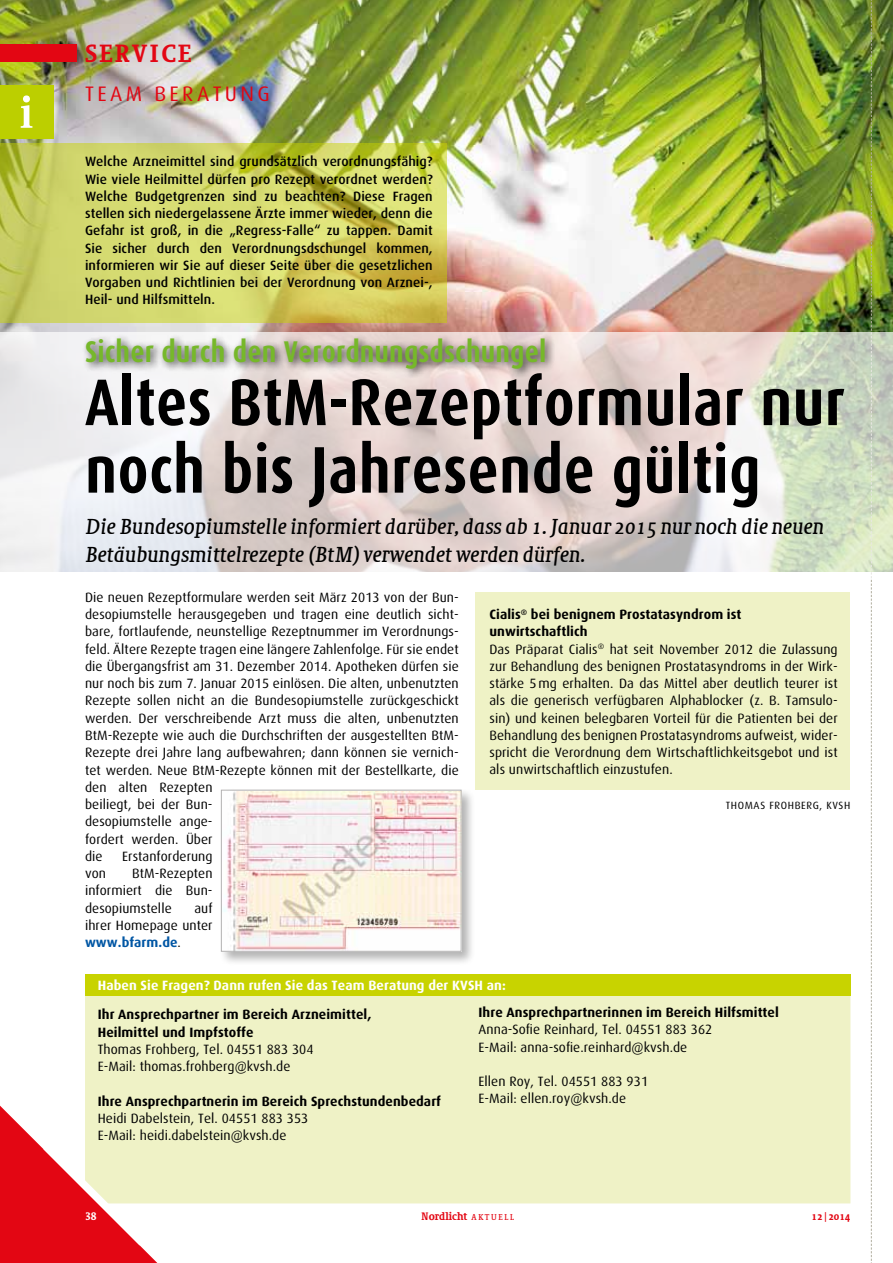
<style>
.page{position:relative;width:893px;height:1263px;background:#fff}
.page>*{position:absolute;margin:0;border:0;box-sizing:border-box;transform-origin:0 0}
.t1{font:700 66px/67.5px "Dax Condensed";letter-spacing:.005em;color:#000}
.t2{font:700 30px "Dax Condensed";letter-spacing:.005em;color:#76b82a}
.t3{font:24px "Sheriff Roman Bold Caps";color:#e30613}
.t4{font:21px/28.5px "Sheriff Italian";letter-spacing:.005em;color:#000}
.t5{font:21px "Dax OT";color:#e30613}
.t6{font:13.5px/17.2px "Dax OT";letter-spacing:.005em;color:#000}
.t7{font:500 13.5px/17.2px "Dax OT";letter-spacing:.005em;color:#000;text-align:justify}
.t8{font:700 13.5px/17.2px "Dax OT";letter-spacing:.005em;color:#000}
.t9{font:700 13.5px "Dax OT";letter-spacing:.005em;color:#fff}
.t10{font:700 10.5px "Sheriff";color:#e30613}
.t11{font:10.5px "Dax OT";letter-spacing:.06em;color:#000}
.t12{font:10.5px "Sheriff Roman Bold Caps";color:#fff}
.s1{font-weight:700;color:#0056a4}
.s2{font-weight:700}
.s3{font-weight:400;font-size:8.25px}
</style>
<div class="page">
<img style="left:0;top:0;width:893px;height:332px">
<div style="left:0;top:45px;width:77px;height:17px;background:#e30613"></div>
<div style="left:475px;top:592px;width:375px;height:198px;background:#eff2c6"></div>
<svg style="left:871px;top:0;width:1px;height:1263px"></svg>
<svg style="left:0;top:144px;width:446px;height:179px"></svg>
<svg style="left:0;top:332px;width:893px;height:246px"></svg>
<div style="left:82px;top:333px;width:473px;height:46px;background:#000;opacity:.75"></div>
<div style="left:85px;top:995px;width:765px;height:208px;background:#eff2c6"></div>
<div style="left:85px;top:974px;width:765px;height:21px;background:#c8d300"></div>
<div style="left:0;top:85px;width:53px;height:53px;background:#bccf00"></div>
<svg style="left:21px;top:95px;width:11px;height:33px"></svg>
<svg style="left:0;top:1106px;width:157px;height:157px"></svg>
<div style="left:219px;top:788px;width:257px;height:178px;background:#000;opacity:.3"></div>
<img style="left:223px;top:792px;width:236px;height:157px">
<div style="left:221px;top:790px;width:240px;height:161px;border:1px solid #b3b2b2"></div>
<h3 class="t3" style="left:85px;top:39px;width:108px">SERVICE</h3>
<h3 class="t5" style="left:85px;top:82px;width:28px">Team</h3>
<h3 class="t5" style="left:154px;top:82px;width:31px">Beratung</h3>
<p class="t7" style="left:85px;top:153px;width:349px">Welche Arzneimittel sind grundsätzlich verordnungsfähig?<br>Wie viele Heilmittel dürfen pro Rezept verordnet werden?<br>Welche Budgetgrenzen sind zu beachten? Diese Fragen stellen sich niedergelassene Ärzte immer wieder, denn die Gefahr ist groß, in die „Regress-Falle“ zu tappen. Damit Sie sicher durch den Verordnungsdschungel kommen, informieren wir Sie auf dieser Seite über die gesetzlichen Vorgaben und Richtlinien bei der Verordnung von Arznei-, Heil- und Hilfsmitteln.</p>
<h2 class="t2" style="left:85px;top:334px;width:463px">Sicher durch den Verordnungsdschungel</h2>
<h1 class="t1" style="left:85px;top:369px;width:761px">Altes BtM-Rezeptformular nur noch bis Jahresende gültig</h1>
<h3 class="t4" style="left:85px;top:512px;width:741px">Die Bundesopiumstelle informiert darüber, dass ab 1. Januar 2015 nur noch die neuen<br>Betäubungsmittelrezepte (BtM) verwendet werden dürfen.</h3>
<p class="t6" style="left:85px;top:589px;width:375px">Die neuen Rezeptformulare werden seit März 2013 von der Bun&shy;desopiumstelle herausgegeben und tragen eine deutlich sicht&shy;bare, fortlaufende, neunstellige Rezeptnummer im Verordnungs&shy;feld. Ältere Rezepte tragen eine längere Zahlenfolge. Für sie endet die Übergangsfrist am 31. Dezember 2014. Apotheken dürfen sie nur noch bis zum 7. Januar 2015 einlösen. Die alten, unbenutzten Rezepte sollen nicht an die Bundesopiumstelle zurückgeschickt werden. Der verschreibende Arzt muss die alten, unbenutzten BtM-Rezepte wie auch die Durchschriften der ausgestellten BtM-Rezepte drei Jahre lang aufbewahren; dann können sie vernich&shy;tet werden. Neue BtM-Rezepte können mit der Bestellkarte, die den alten Rezepten<br>beiliegt, bei der Bun-<br>desopiumstelle ange-<br>fordert werden. Über<br>die</p>
<p class="t6" style="left:122px;top:847px;width:92px">Erstanforderung</p>
<p class="t6" style="left:85px;top:865px;width:129px;text-align:justify;text-indent:47px">BtM-Rezepten informiert die Bun&shy;desopiumstelle</p>
<p class="t6" style="left:85px;top:865px;width:22px">von</p>
<p class="t6" style="left:85px;top:899px;width:129px;text-align:justify;text-indent:109px">auf ihrer Homepage unter <span class="s1">www.bfarm.de</span>.</p>
<p class="t6" style="left:489px;top:606px;width:350px"><span class="s2">Cialis</span><sup>®</sup> <span class="s2">bei benignem Prostatasyndrom ist unwirtschaftlich<br></span>Das Präparat Cialis<sup>®</sup> hat seit November 2012 die Zulassung zur Behandlung des benignen Prostatasyndroms in der Wirk&shy;stärke 5mg erhalten. Da das Mittel aber deutlich teurer ist als die generisch verfügbaren Alphablocker (z. B. Tamsulo&shy;sin) und keinen belegbaren Vorteil für die Patienten bei der Behandlung des benignen Prostatasyndroms aufweist, wider&shy;spricht die Verordnung dem Wirtschaftlichkeitsgebot und ist als unwirtschaftlich einzustufen.</p>
<p class="t11" style="left:726px;top:799px;width:13px">Thomas</p>
<p class="t11" style="left:769px;top:799px;width:13px">Frohberg</p>
<p class="t11" style="left:820px;top:799px;width:32px">, KVSH</p>
<p class="t9" style="left:98px;top:977px;width:410px">Haben Sie Fragen? Dann rufen Sie das Team Beratung der KVSH an:</p>
<p class="t8" style="left:98px;top:1006px;width:275px">Ihr Ansprechpartner im Bereich Arzneimittel,<br>Heilmittel und Impfstoffe</p>
<p class="t6" style="left:98px;top:1040px;width:217px">Thomas Frohberg, Tel. 04551 883 304<br>E-Mail: thomas.frohberg@kvsh.de</p>
<p class="t8" style="left:98px;top:1092px;width:345px">Ihre Ansprechpartnerin im Bereich Sprechstundenbedarf</p>
<p class="t6" style="left:98px;top:1110px;width:212px">Heidi Dabelstein, Tel. 04551 883 353<br>E-Mail: heidi.dabelstein@kvsh.de</p>
<p class="t8" style="left:478px;top:1004px;width:302px">Ihre Ansprechpartnerinnen im Bereich Hilfsmittel</p>
<p class="t6" style="left:478px;top:1021px;width:235px">Anna-Sofie Reinhard, Tel. 04551 883 362<br>E-Mail: anna-sofie.reinhard@kvsh.de</p>
<p class="t6" style="left:478px;top:1073px;width:171px">Ellen Roy, Tel. 04551 883 931<br>E-Mail: ellen.roy@kvsh.de</p>
<p class="t12" style="left:85px;top:1210px;width:13px">38</p>
<p class="t10" style="left:421px;top:1210px;width:95px">Nordlicht <span class="s3">AK T UELL</span></p>
<p class="t10" style="left:812px;top:1210px;width:40px">12 | 2014</p>
</div>
